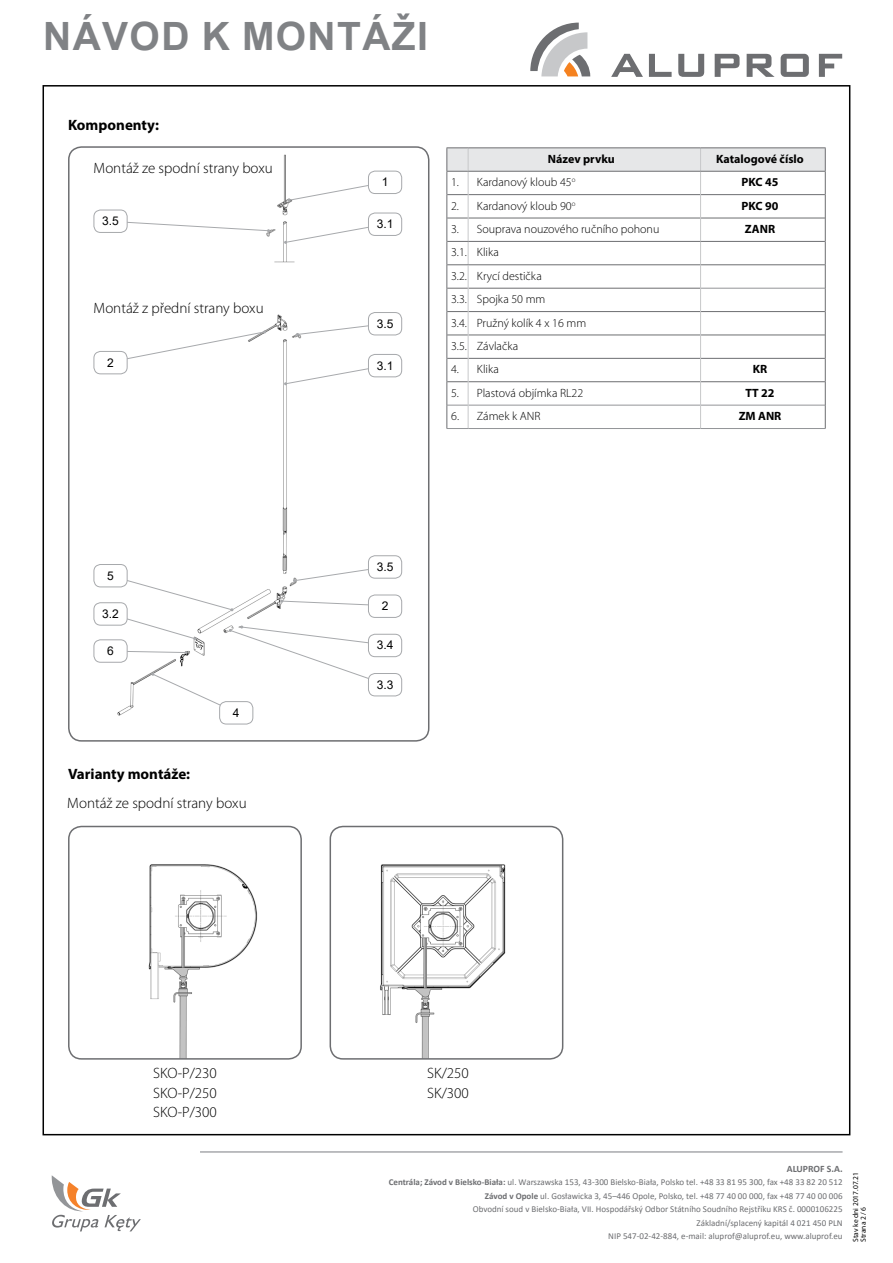
<style>
.page{position:relative;width:893px;height:1263px;background:#fff}
.page>*{position:absolute;margin:0;border:0;box-sizing:border-box;transform-origin:0 0}
.t1{font:700 39px "Arial";letter-spacing:.035em;color:#808285}
.t2{font:300 15px "Myriad Pro";color:#000}
.t3{font:700 15px "Myriad Pro";color:#000}
.t4{font:300 12px/23.4px "Myriad Pro";color:#000}
.t5{font:700 12px "Myriad Pro";color:#000}
.t6{font:12px "Arial";color:#000}
.t7{font:700 9.75px "Calibri";color:#6d6e71}
.t8{font:9px/13.5px "Calibri";color:#6d6e71;text-align:right}
.t9{font:7.5px "Myriad Pro";color:#000}
.s1{font-weight:700}
</style>
<div class="page">
<svg style="left:530px;top:23px;width:60px;height:53px"></svg>
<svg style="left:649px;top:54px;width:23px;height:23px"></svg>
<svg style="left:678px;top:54px;width:26px;height:23px"></svg>
<svg style="left:611px;top:54px;width:32px;height:23px"></svg>
<svg style="left:715px;top:54px;width:24px;height:23px"></svg>
<svg style="left:747px;top:54px;width:28px;height:23px"></svg>
<svg style="left:781px;top:54px;width:28px;height:23px"></svg>
<svg style="left:819px;top:54px;width:23px;height:23px"></svg>
<svg style="left:52px;top:1175px;width:89px;height:56px"></svg>
<hr style="left:200px;top:1151px;width:642px;height:2px;background:#a7a9ac">
<img style="left:69px;top:147px;width:360px;height:592px">
<div style="left:68px;top:146px;width:361px;height:596px;border:2px solid #6d6e71;border-radius:13px"></div>
<img style="left:70px;top:826px;width:231px;height:231px">
<div style="left:68px;top:826px;width:234px;height:234px;border:2px solid #6d6e71;border-radius:13px"></div>
<img style="left:332px;top:826px;width:231px;height:233px">
<div style="left:330px;top:826px;width:233px;height:234px;border:2px solid #6d6e71;border-radius:13px"></div>
<svg style="left:284px;top:223px;width:102px;height:21px"></svg>
<div style="left:368px;top:213px;width:34px;height:22px;background:#fff;border-radius:7px"></div>
<div style="left:368px;top:213px;width:34px;height:23px;border:1px solid #a7a9ac;border-radius:7px"></div>
<svg style="left:284px;top:365px;width:102px;height:20px"></svg>
<div style="left:368px;top:354px;width:34px;height:23px;background:#fff;border-radius:7px"></div>
<div style="left:368px;top:354px;width:34px;height:23px;border:1px solid #a7a9ac;border-radius:7px"></div>
<div style="left:368px;top:556px;width:34px;height:22px;background:#fff;border-radius:7px"></div>
<div style="left:368px;top:555px;width:34px;height:23px;border:1px solid #a7a9ac;border-radius:7px"></div>
<div style="left:368px;top:595px;width:34px;height:22px;background:#fff;border-radius:7px"></div>
<div style="left:368px;top:595px;width:34px;height:23px;border:1px solid #a7a9ac;border-radius:7px"></div>
<div style="left:368px;top:634px;width:34px;height:23px;background:#fff;border-radius:7px"></div>
<div style="left:368px;top:634px;width:34px;height:23px;border:1px solid #a7a9ac;border-radius:7px"></div>
<div style="left:368px;top:673px;width:34px;height:23px;background:#fff;border-radius:7px"></div>
<div style="left:368px;top:673px;width:34px;height:23px;border:1px solid #a7a9ac;border-radius:7px"></div>
<div style="left:220px;top:702px;width:33px;height:22px;background:#fff;border-radius:7px"></div>
<div style="left:219px;top:701px;width:34px;height:23px;border:1px solid #a7a9ac;border-radius:7px"></div>
<svg style="left:287px;top:182px;width:99px;height:20px"></svg>
<div style="left:368px;top:171px;width:34px;height:23px;background:#fff;border-radius:7px"></div>
<div style="left:368px;top:171px;width:34px;height:23px;border:1px solid #a7a9ac;border-radius:7px"></div>
<svg style="left:296px;top:323px;width:90px;height:13px"></svg>
<div style="left:368px;top:312px;width:34px;height:23px;background:#fff;border-radius:7px"></div>
<div style="left:368px;top:312px;width:34px;height:23px;border:1px solid #a7a9ac;border-radius:7px"></div>
<svg style="left:124px;top:221px;width:146px;height:11px"></svg>
<div style="left:94px;top:210px;width:33px;height:22px;background:#fff;border-radius:7px"></div>
<div style="left:94px;top:210px;width:34px;height:23px;border:1px solid #a7a9ac;border-radius:7px"></div>
<svg style="left:109px;top:330px;width:157px;height:33px"></svg>
<div style="left:94px;top:351px;width:33px;height:23px;background:#fff;border-radius:7px"></div>
<div style="left:94px;top:351px;width:34px;height:23px;border:1px solid #a7a9ac;border-radius:7px"></div>
<div style="left:94px;top:564px;width:33px;height:23px;background:#fff;border-radius:7px"></div>
<div style="left:94px;top:564px;width:34px;height:23px;border:1px solid #a7a9ac;border-radius:7px"></div>
<div style="left:94px;top:640px;width:33px;height:22px;background:#fff;border-radius:7px"></div>
<div style="left:94px;top:639px;width:34px;height:24px;border:1px solid #a7a9ac;border-radius:7px"></div>
<svg style="left:109px;top:566px;width:277px;height:147px"></svg>
<div style="left:94px;top:603px;width:33px;height:22px;background:#fff;border-radius:7px"></div>
<div style="left:94px;top:602px;width:34px;height:23px;border:1px solid #a7a9ac;border-radius:7px"></div>
<svg style="left:446px;top:147px;width:380px;height:282px"></svg>
<h1 class="t1" style="left:43px;top:9px;width:386px">NÁVOD K MONTÁŽI</h1>
<h2 class="t3" style="left:68px;top:115px;width:92px">Komponenty:</h2>
<h2 class="t2" style="left:94px;top:159px;width:181px">Montáž ze spodní strany boxu</h2>
<h3 class="t6" style="left:102px;top:213px;width:18px">3.5</h3>
<h2 class="t2" style="left:94px;top:299px;width:172px">Montáž z přední strany boxu</h2>
<h3 class="t6" style="left:107px;top:354px;width:8px">2</h3>
<h3 class="t6" style="left:107px;top:567px;width:8px">5</h3>
<h3 class="t6" style="left:102px;top:605px;width:18px">3.2</h3>
<h3 class="t6" style="left:107px;top:642px;width:8px">6</h3>
<h2 class="t3" style="left:68px;top:764px;width:124px">Varianty montáže:</h2>
<h3 class="t6" style="left:233px;top:704px;width:8px">4</h3>
<h2 class="t2" style="left:67px;top:795px;width:181px">Montáž ze spodní strany boxu</h2>
<h3 class="t6" style="left:382px;top:174px;width:8px">1</h3>
<h3 class="t6" style="left:377px;top:216px;width:18px">3.1</h3>
<h3 class="t6" style="left:377px;top:315px;width:18px">3.5</h3>
<h3 class="t6" style="left:377px;top:357px;width:18px">3.1</h3>
<h3 class="t6" style="left:377px;top:558px;width:18px">3.5</h3>
<h3 class="t6" style="left:382px;top:598px;width:8px">2</h3>
<h3 class="t6" style="left:377px;top:637px;width:18px">3.4</h3>
<h3 class="t6" style="left:377px;top:676px;width:18px">3.3</h3>
<h3 class="t5" style="left:548px;top:151px;width:69px">Název prvku</h3>
<h3 class="t5" style="left:716px;top:151px;width:89px">Katalogové číslo</h3>
<h3 class="t4" style="left:451px;top:171px;width:126px">1. Kardanový kloub 45<sup>o</sup></h3>
<h3 class="t5" style="left:742px;top:174px;width:38px">PKC 45</h3>
<h3 class="t4" style="left:451px;top:194px;width:126px">2. Kardanový kloub 90<sup>o</sup></h3>
<h3 class="t5" style="left:742px;top:198px;width:38px">PKC 90</h3>
<h3 class="t4" style="left:451px;top:217px;width:210px">3. Souprava nouzového ručního pohonu</h3>
<h3 class="t5" style="left:745px;top:221px;width:32px">ZANR</h3>
<h3 class="t4" style="left:451px;top:241px;width:137px">3.1. Klika<br>3.2. Krycí destička<br>3.3. Spojka 50 mm<br>3.4. Pružný kolík 4 x 16 mm<br>3.5. Závlačka</h3>
<h3 class="t4" style="left:451px;top:358px;width:49px">4. Klika</h3>
<h3 class="t5" style="left:753px;top:361px;width:16px">KR</h3>
<h3 class="t4" style="left:451px;top:381px;width:134px">5. Plastová objímka RL22</h3>
<h3 class="t5" style="left:745px;top:385px;width:31px">TT 22</h3>
<h3 class="t4" style="left:451px;top:405px;width:91px">6. Zámek k ANR</h3>
<h3 class="t5" style="left:739px;top:408px;width:44px">ZM ANR</h3>
<h2 class="t2" style="left:153px;top:1065px;width:65px">SKO-P/230</h2>
<h2 class="t2" style="left:427px;top:1065px;width:43px">SK/250</h2>
<h2 class="t2" style="left:153px;top:1084px;width:65px">SKO-P/250</h2>
<h2 class="t2" style="left:427px;top:1084px;width:43px">SK/300</h2>
<h2 class="t2" style="left:153px;top:1104px;width:65px">SKO-P/300</h2>
<p class="t7" style="left:787px;top:1162px;width:57px">ALUPROF S.A.</p>
<p class="t8" style="left:389px;top:1175px;width:455px"><span class="s1">Centrála; Závod v Bielsko-Biała:</span> ul. Warszawska 153, 43-300 Bielsko-Biała, Polsko tel. +48 33 81 95 300, fax +48 33 82 20 512<br><span class="s1">Závod v Opole</span> ul. Gosławicka 3, 45–446 Opole, Polsko, tel. +48 77 40 00 000, fax +48 77 40 00 006<br>Obvodní soud v Bielsko-Biała, VII. Hospodářský Odbor Státního Soudního Rejstříku KRS č. 0000106225<br>Základní/splacený kapitál 4 021 450 PLN<br>NIP 547-02-42-884, e-mail: aluprof@aluprof.eu, www.aluprof.eu</p>
<p class="t9" style="left:851px;top:1242px;width:71px;rotate:-90deg">Stav ke dni 2017.07.21</p>
<p class="t9" style="left:859px;top:1242px;width:37px;rotate:-90deg">Strana 2 / 6</p>
</div>
